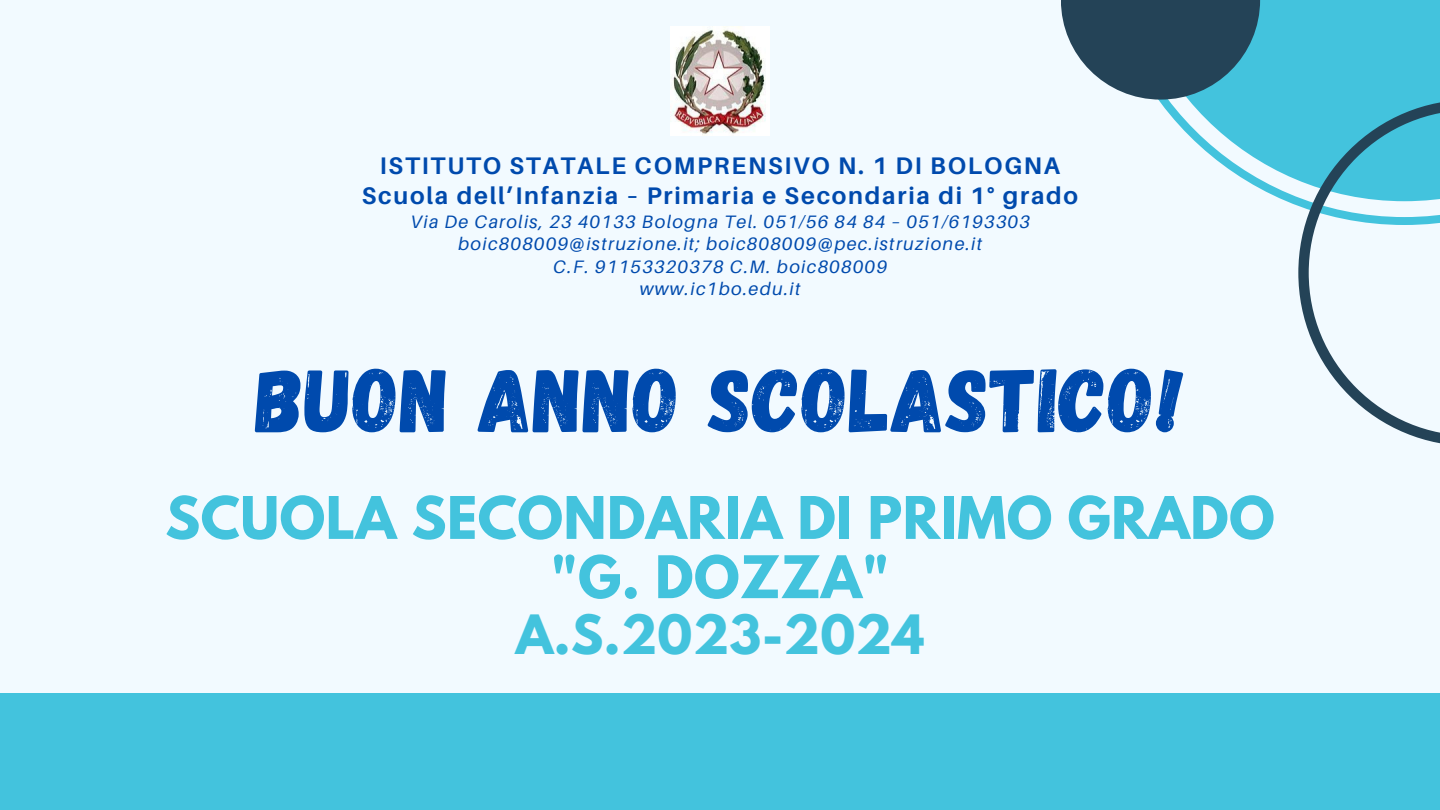
<style>
.page{position:relative;width:1440px;height:810px;background:#f2faff}
.page>*{position:absolute;margin:0;border:0;box-sizing:border-box;transform-origin:0 0}
.t1{font:90px "Gagalin";letter-spacing:.01em;color:#004aad}
.t2{font:700 52px/59.2px "League Spartan";letter-spacing:.01em;color:#43c3dd;text-align:center}
.t3{font:700 48px "League Spartan";letter-spacing:.01em;color:#43c3dd}
.t4{font:700 24px "Aileron";letter-spacing:.075em;color:#004aad}
.t5{font:italic 18px "Aileron";letter-spacing:.075em;color:#004aad}
</style>
<div class="page">
<svg style="left:1158px;top:0;width:282px;height:201px;fill:#43c3dd"></svg>
<div style="left:0;top:694px;width:1440px;height:116px;background:#43c3dd"></div>
<svg style="left:1061px;top:0;width:199px;height:100px;background:#3d6477"></svg>
<svg style="left:1298px;top:100px;width:142px;height:344px"></svg>
<img style="left:670px;top:26px;width:99px;height:110px">
<p class="t4" style="left:380px;top:150px;width:682px">ISTITUTO STATALE COMPRENSIVO N. 1 DI BOLOGNA</p>
<p class="t4" style="left:362px;top:180px;width:718px">Scuola dell’Infanzia – Primaria e Secondaria di 1° grado</p>
<p class="t5" style="left:410px;top:210px;width:621px">Via De Carolis, 23 40133 Bologna Tel. 051/56 84 84 – 051/6193303</p>
<p class="t5" style="left:458px;top:233px;width:526px">boic808009@istruzione.it; boic808009@pec.istruzione.it</p>
<p class="t5" style="left:553px;top:255px;width:335px">C.F. 91153320378 C.M. boic808009</p>
<p class="t5" style="left:640px;top:278px;width:162px">www.ic1bo.edu.it</p>
<p class="t1" style="left:256px;top:342px;width:930px">BUON ANNO SCOLASTICO!</p>
<p class="t2" style="left:165px;top:495px;width:1111px">SCUOLA SECONDARIA DI PRIMO GRADO "G. DOZZA"</p>
<p class="t3" style="left:516px;top:611px;width:410px">A.S.2023-2024</p>
</div>
